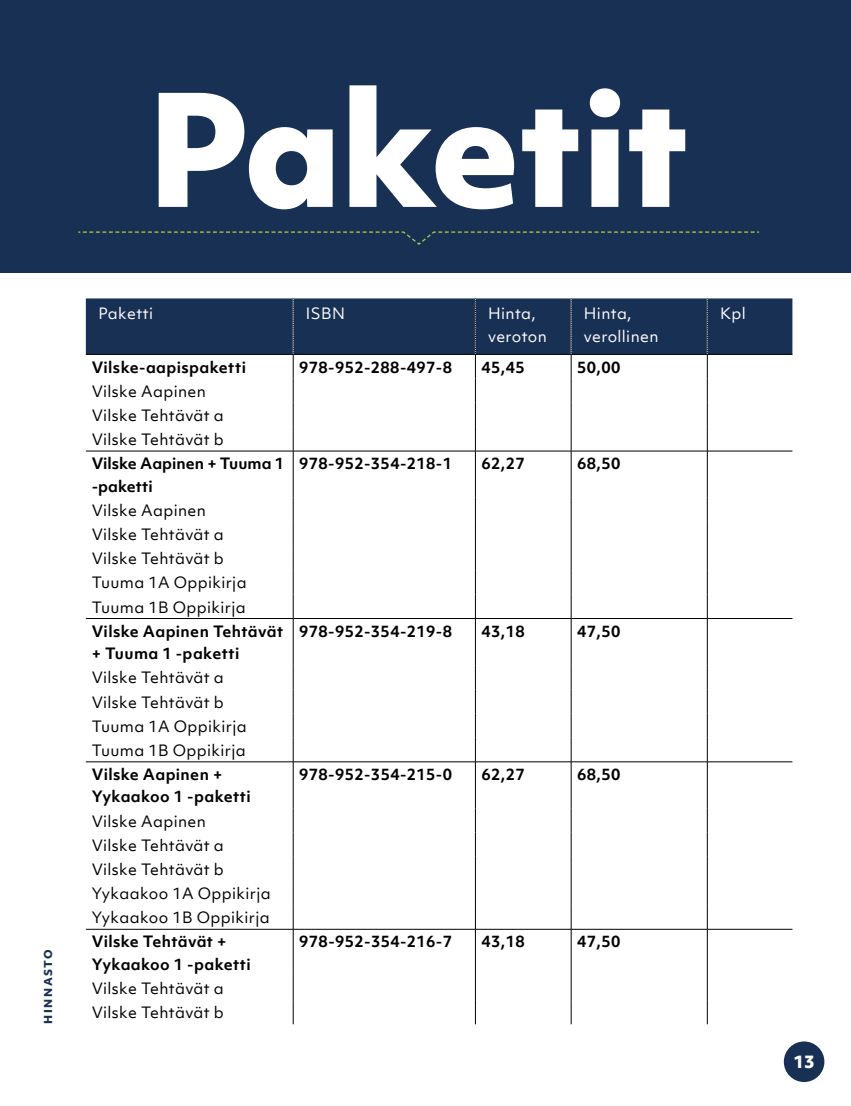
<style>
.page{position:relative;width:851px;height:1106px;background:#fff}
.page>*{position:absolute;margin:0;border:0;box-sizing:border-box;transform-origin:0 0}
.t1{font:800 150px "Objektiv Mk 1";letter-spacing:-.01em;color:#fff}
.t2{font:800 16.5px "Objektiv Mk 1";color:#fff}
.t3{font:15px/24.2px "Objektiv Mk 1";letter-spacing:.025em;color:#000}
.t4{font:700 15px/22.5px "Objektiv Mk 1";letter-spacing:.025em;color:#000}
.t5{font:15px/22.5px "Objektiv Mk 1";letter-spacing:.025em;color:#fff}
.t6{font:700 15px/22.5px "Objektiv Mk 1";color:#000}
.t7{font:800 10.5px "Objektiv Mk 1";letter-spacing:.15em;color:#183054}
</style>
<div class="page">
<div style="left:86px;top:298px;width:706px;height:56px;background:#183054"></div>
<hr style="left:86px;top:354px;width:207px;height:1px;background:#000">
<hr style="left:293px;top:354px;width:182px;height:1px;background:#000">
<hr style="left:475px;top:354px;width:96px;height:1px;background:#000">
<hr style="left:571px;top:354px;width:136px;height:1px;background:#000">
<hr style="left:707px;top:354px;width:85px;height:1px;background:#000">
<svg style="left:293px;top:298px;width:1px;height:153px"></svg>
<svg style="left:475px;top:298px;width:1px;height:153px"></svg>
<svg style="left:571px;top:298px;width:1px;height:153px"></svg>
<svg style="left:707px;top:298px;width:1px;height:153px"></svg>
<hr style="left:86px;top:451px;width:207px;height:1px;background:#000">
<hr style="left:293px;top:451px;width:182px;height:1px;background:#000">
<hr style="left:293px;top:451px;width:1px;height:46px;background:#000">
<hr style="left:475px;top:451px;width:96px;height:1px;background:#000">
<hr style="left:475px;top:451px;width:1px;height:46px;background:#000">
<hr style="left:571px;top:451px;width:136px;height:1px;background:#000">
<hr style="left:571px;top:451px;width:1px;height:46px;background:#000">
<hr style="left:707px;top:451px;width:85px;height:1px;background:#000">
<hr style="left:707px;top:451px;width:1px;height:46px;background:#000">
<svg style="left:293px;top:497px;width:1px;height:121px"></svg>
<svg style="left:475px;top:497px;width:1px;height:121px"></svg>
<svg style="left:571px;top:497px;width:1px;height:121px"></svg>
<svg style="left:707px;top:497px;width:1px;height:121px"></svg>
<hr style="left:86px;top:618px;width:207px;height:1px;background:#000">
<hr style="left:293px;top:618px;width:182px;height:1px;background:#000">
<hr style="left:293px;top:618px;width:1px;height:47px;background:#000">
<hr style="left:475px;top:618px;width:96px;height:1px;background:#000">
<hr style="left:475px;top:618px;width:1px;height:47px;background:#000">
<hr style="left:571px;top:618px;width:136px;height:1px;background:#000">
<hr style="left:571px;top:618px;width:1px;height:47px;background:#000">
<hr style="left:707px;top:618px;width:85px;height:1px;background:#000">
<hr style="left:707px;top:618px;width:1px;height:47px;background:#000">
<svg style="left:293px;top:665px;width:1px;height:96px"></svg>
<svg style="left:475px;top:665px;width:1px;height:96px"></svg>
<svg style="left:571px;top:665px;width:1px;height:96px"></svg>
<svg style="left:707px;top:665px;width:1px;height:96px"></svg>
<hr style="left:86px;top:761px;width:207px;height:1px;background:#000">
<hr style="left:293px;top:761px;width:182px;height:1px;background:#000">
<hr style="left:293px;top:762px;width:1px;height:46px;background:#000">
<hr style="left:475px;top:761px;width:96px;height:1px;background:#000">
<hr style="left:475px;top:762px;width:1px;height:46px;background:#000">
<hr style="left:571px;top:761px;width:136px;height:1px;background:#000">
<hr style="left:571px;top:762px;width:1px;height:46px;background:#000">
<hr style="left:707px;top:761px;width:85px;height:1px;background:#000">
<hr style="left:707px;top:762px;width:1px;height:46px;background:#000">
<svg style="left:293px;top:808px;width:1px;height:121px"></svg>
<svg style="left:475px;top:808px;width:1px;height:121px"></svg>
<svg style="left:571px;top:808px;width:1px;height:121px"></svg>
<svg style="left:707px;top:808px;width:1px;height:121px"></svg>
<hr style="left:86px;top:929px;width:207px;height:1px;background:#000">
<hr style="left:293px;top:929px;width:182px;height:1px;background:#000">
<hr style="left:293px;top:929px;width:1px;height:47px;background:#000">
<hr style="left:475px;top:929px;width:96px;height:1px;background:#000">
<hr style="left:475px;top:929px;width:1px;height:47px;background:#000">
<hr style="left:571px;top:929px;width:136px;height:1px;background:#000">
<hr style="left:571px;top:929px;width:1px;height:47px;background:#000">
<hr style="left:707px;top:929px;width:85px;height:1px;background:#000">
<hr style="left:707px;top:929px;width:1px;height:47px;background:#000">
<svg style="left:293px;top:976px;width:1px;height:48px"></svg>
<svg style="left:475px;top:976px;width:1px;height:48px"></svg>
<svg style="left:571px;top:976px;width:1px;height:48px"></svg>
<svg style="left:707px;top:976px;width:1px;height:48px"></svg>
<div style="left:0;top:0;width:850px;height:272px;background:#183054"></div>
<svg style="left:78px;top:231px;width:682px;height:14px"></svg>
<div style="left:783px;top:1041px;width:41px;height:41px;background:#183054;border-radius:50%"></div>
<p class="t7" style="left:41px;top:1023px;width:76px;rotate:-90deg">HINNASTO</p>
<h1 class="t1" style="left:147px;top:42px;width:545px">Paketit</h1>
<p class="t5" style="left:99px;top:302px;width:56px">Paketti</p>
<p class="t5" style="left:306px;top:302px;width:41px">ISBN</p>
<p class="t5" style="left:488px;top:302px;width:60px">Hinta, veroton</p>
<p class="t5" style="left:584px;top:302px;width:76px">Hinta, verollinen</p>
<p class="t5" style="left:720px;top:302px;width:27px">Kpl</p>
<p class="t4" style="left:92px;top:355px;width:156px">Vilske-aapispaketti</p>
<p class="t4" style="left:299px;top:355px;width:154px">978-952-288-497-8</p>
<p class="t4" style="left:481px;top:355px;width:45px">45,45</p>
<p class="t4" style="left:577px;top:355px;width:45px">50,00</p>
<p class="t3" style="left:92px;top:379px;width:133px">Vilske Aapinen<br>Vilske Tehtävät a<br>Vilske Tehtävät b</p>
<p class="t6" style="left:92px;top:452px;width:194px">Vilske Aapinen + Tuuma 1 -paketti</p>
<p class="t4" style="left:299px;top:452px;width:154px">978-952-354-218-1</p>
<p class="t4" style="left:481px;top:452px;width:45px">62,27</p>
<p class="t4" style="left:577px;top:452px;width:45px">68,50</p>
<p class="t3" style="left:92px;top:498px;width:156px">Vilske Aapinen<br>Vilske Tehtävät a<br>Vilske Tehtävät b<br>Tuuma 1A Oppikirja<br>Tuuma 1B Oppikirja</p>
<p class="t4" style="left:92px;top:619px;width:193px">Vilske Aapinen Tehtävät + Tuuma 1 -paketti</p>
<p class="t4" style="left:299px;top:619px;width:154px">978-952-354-219-8</p>
<p class="t4" style="left:481px;top:619px;width:45px">43,18</p>
<p class="t4" style="left:577px;top:619px;width:45px">47,50</p>
<p class="t3" style="left:92px;top:665px;width:156px">Vilske Tehtävät a<br>Vilske Tehtävät b<br>Tuuma 1A Oppikirja<br>Tuuma 1B Oppikirja</p>
<p class="t4" style="left:92px;top:762px;width:160px">Vilske Aapinen +<br>Yykaakoo 1 -paketti</p>
<p class="t4" style="left:299px;top:762px;width:154px">978-952-354-215-0</p>
<p class="t4" style="left:481px;top:762px;width:45px">62,27</p>
<p class="t4" style="left:577px;top:762px;width:45px">68,50</p>
<p class="t3" style="left:92px;top:808px;width:180px">Vilske Aapinen<br>Vilske Tehtävät a<br>Vilske Tehtävät b<br>Yykaakoo 1A Oppikirja<br>Yykaakoo 1B Oppikirja</p>
<p class="t4" style="left:92px;top:930px;width:160px">Vilske Tehtävät +<br>Yykaakoo 1 -paketti</p>
<p class="t4" style="left:299px;top:930px;width:154px">978-952-354-216-7</p>
<p class="t4" style="left:481px;top:930px;width:45px">43,18</p>
<p class="t4" style="left:577px;top:930px;width:45px">47,50</p>
<p class="t3" style="left:92px;top:976px;width:133px">Vilske Tehtävät a<br>Vilske Tehtävät b</p>
<p class="t2" style="left:793px;top:1049px;width:23px">13</p>
</div>
